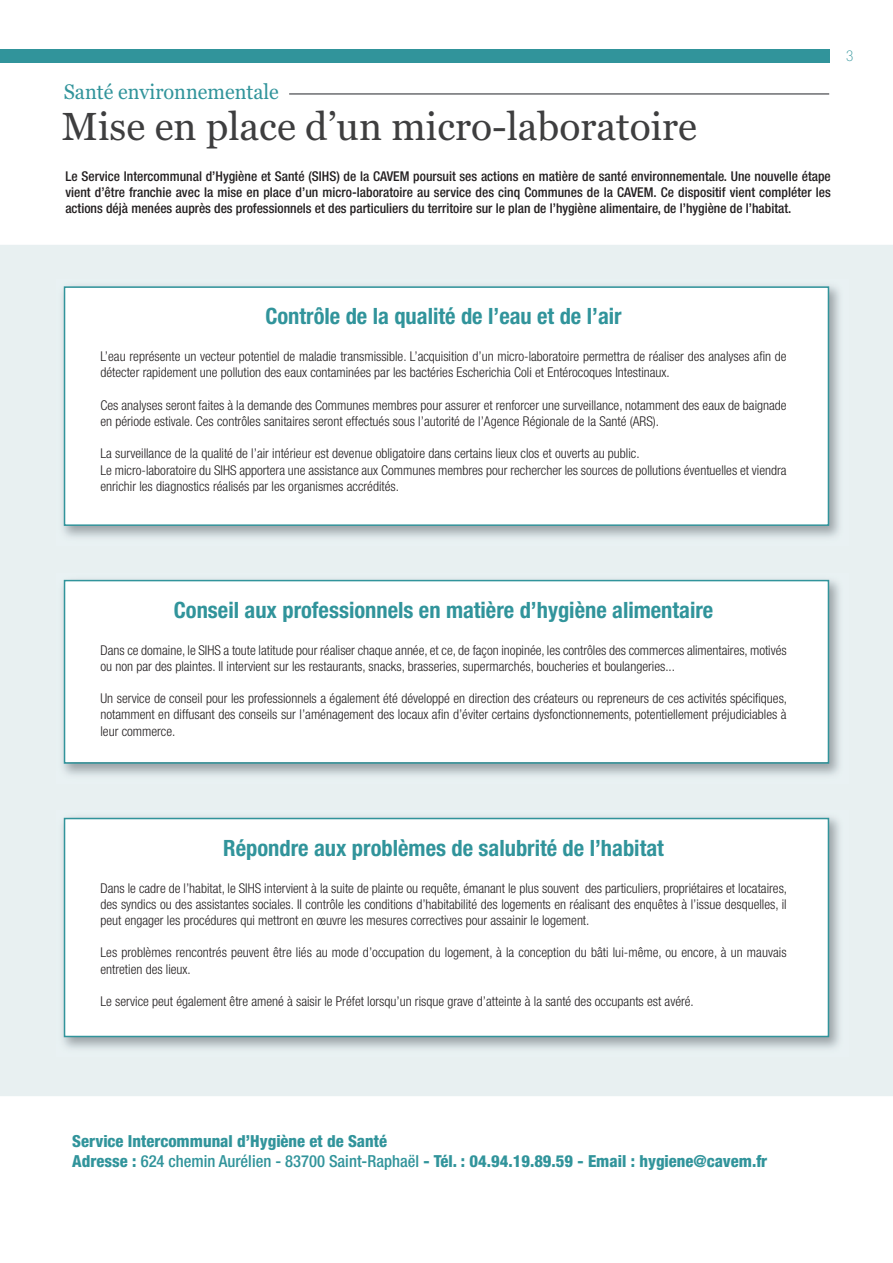
<style>
.page{position:relative;width:893px;height:1263px;background:#fff}
.page>*{position:absolute;margin:0;border:0;box-sizing:border-box;transform-origin:0 0}
.t1{font:39px "Georgia";color:#3e3e3f}
.t2{font:700 condensed 22.5px "Helvetica Neue LT Std";color:#31949b}
.t3{font:21px "Georgia";color:#31949b;scale:.95 1}
.t4{font:800 condensed 16.65px/20.2px "Helvetica Neue LT Std";color:#31949b}
.t5{font:100 condensed 15px "Helvetica Neue LT Std";color:#31949b}
.t6{font:300 condensed 13.5px/16.2px "Helvetica Neue LT Std";color:#231f20}
.t7{font:500 condensed 13.5px/16.2px "Helvetica Neue LT Std";color:#231f20;text-align:justify}
.s1{font-weight:500}
</style>
<div class="page">
<div style="left:0;top:245px;width:893px;height:851px;background:#e8f0f1"></div>
<img style="left:57px;top:280px;width:792px;height:265px">
<div style="left:65px;top:288px;width:763px;height:236px;background:#fff"></div>
<div style="left:64px;top:286px;width:765px;height:240px;border:2px solid #31949b"></div>
<div style="left:0;top:50px;width:829px;height:13px;background:#31949b"></div>
<hr style="left:289px;top:93px;width:540px;height:2px;background:#6c6d70">
<img style="left:57px;top:573px;width:792px;height:210px">
<div style="left:65px;top:581px;width:763px;height:181px;background:#fff"></div>
<div style="left:64px;top:580px;width:765px;height:184px;border:2px solid #31949b"></div>
<img style="left:57px;top:811px;width:792px;height:246px">
<div style="left:65px;top:819px;width:763px;height:217px;background:#fff"></div>
<div style="left:64px;top:818px;width:765px;height:219px;border:2px solid #31949b"></div>
<h3 class="t3" style="left:64px;top:79px;width:228px">Santé environnementale</h3>
<h1 class="t1" style="left:62px;top:104px;width:637px">Mise en place d’un micro-laboratoire</h1>
<p class="t7" style="left:65px;top:169px;width:767px">Le Service Intercommunal d’Hygiène et Santé (SIHS) de la CAVEM poursuit ses actions en matière de santé environnementale. Une nouvelle étape vient d’être franchie avec la mise en place d’un micro-laboratoire au service des cinq Communes de la CAVEM. Ce dispositif vient compléter les actions déjà menées auprès des professionnels et des particuliers du territoire sur le plan de l’hygiène alimentaire, de l’hygiène de l’habitat.</p>
<p class="t5" style="left:846px;top:50px;width:9px">3</p>
<h2 class="t2" style="left:265px;top:308px;width:358px">Contrôle de la qualité de l’eau et de l’air</h2>
<p class="t6" style="left:100px;top:349px;width:688px">L’eau représente un vecteur potentiel de maladie transmissible. L’acquisition d’un micro-laboratoire permettra de réaliser des analyses afin de détecter rapidement une pollution des eaux contaminées par les bactéries Escherichia Coli et Entérocoques Intestinaux.</p>
<p class="t6" style="left:100px;top:398px;width:688px">Ces analyses seront faites à la demande des Communes membres pour assurer et renforcer une surveillance, notamment des eaux de baignade en période estivale. Ces contrôles sanitaires seront effectués sous l’autorité de l’Agence Régionale de la Santé (ARS).</p>
<p class="t6" style="left:100px;top:447px;width:688px">La surveillance de la qualité de l’air intérieur est devenue obligatoire dans certains lieux clos et ouverts au public.<br>Le micro-laboratoire du SIHS apportera une assistance aux Communes membres pour rechercher les sources de pollutions éventuelles et viendra enrichir les diagnostics réalisés par les organismes accrédités.</p>
<h2 class="t2" style="left:174px;top:602px;width:541px">Conseil aux professionnels en matière d’hygiène alimentaire</h2>
<p class="t6" style="left:100px;top:643px;width:688px">Dans ce domaine, le SIHS a toute latitude pour réaliser chaque année, et ce, de façon inopinée, les contrôles des commerces alimentaires, motivés ou non par des plaintes. Il intervient sur les restaurants, snacks, brasseries, supermarchés, boucheries et boulangeries...</p>
<p class="t6" style="left:100px;top:691px;width:688px;text-align:justify">Un service de conseil pour les professionnels a également été développé en direction des créateurs ou repreneurs de ces activités spécifiques, notamment en diffusant des conseils sur l’aménagement des locaux afin d’éviter certains dysfonctionnements, potentiellement préjudiciables à leur commerce.</p>
<h2 class="t2" style="left:223px;top:840px;width:442px">Répondre aux problèmes de salubrité de l’habitat</h2>
<p class="t6" style="left:100px;top:881px;width:688px;text-align:justify">Dans le cadre de l’habitat, le SIHS intervient à la suite de plainte ou requête, émanant le plus souvent des particuliers, propriétaires et locataires, des syndics ou des assistantes sociales. Il contrôle les conditions d’habitabilité des logements en réalisant des enquêtes à l’issue desquelles, il peut engager les procédures qui mettront en œuvre les mesures correctives pour assainir le logement.</p>
<p class="t6" style="left:100px;top:946px;width:688px">Les problèmes rencontrés peuvent être liés au mode d’occupation du logement, à la conception du bâti lui-même, ou encore, à un mauvais entretien des lieux.</p>
<p class="t6" style="left:100px;top:994px;width:595px">Le service peut également être amené à saisir le Préfet lorsqu’un risque grave d’atteinte à la santé des occupants est avéré.</p>
<p class="t4" style="left:72px;top:1132px;width:697px">Service Intercommunal d’Hygiène et de Santé<br>Adresse : <span class="s1">624 chemin Aurélien - 83700 Saint-Raphaël</span> - Tél. : 04.94.19.89.59 - Email : hygiene@cavem.fr</p>
</div>
